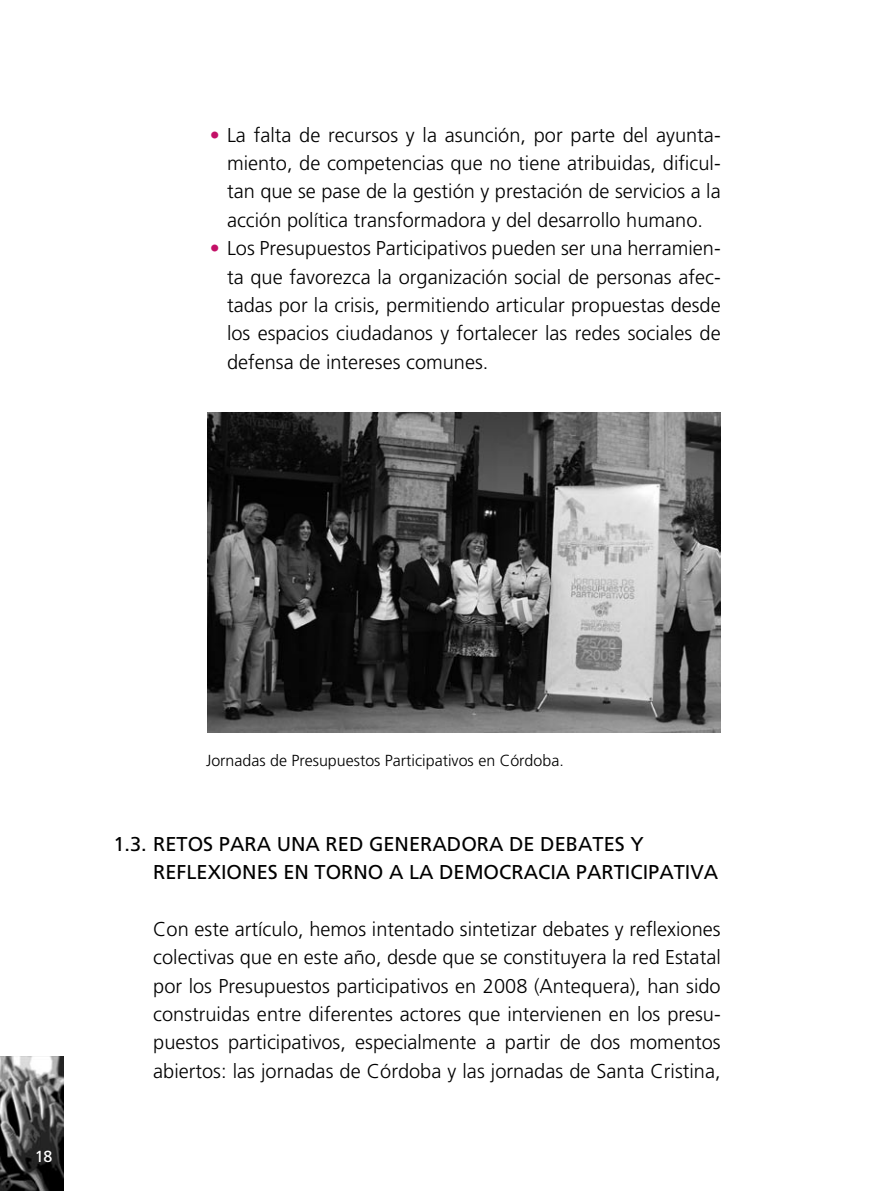
<style>
.page{position:relative;width:891px;height:1191px;background:#fff}
.page>*{position:absolute;margin:0;border:0;box-sizing:border-box;transform-origin:0 0}
.PÁRRAFO_NUMERADO{font:300 20px/28.4px "Frutiger";color:#000;text-align:justify}
._1_1{font:20px/28.4px "Frutiger";color:#000}
.t1{font:300 16px "Frutiger";color:#000}
.t2{font:16px "Frutiger";color:#fff}
.s1{color:#c31067}
</style>
<div class="page">
<img style="left:0;top:1056px;width:64px;height:135px">
<img style="left:207px;top:412px;width:513px;height:320px">
<p class="PÁRRAFO_NUMERADO" style="left:227px;top:121px;width:495px;text-indent:-17px"><span class="s1">•</span> La falta de recursos y la asunción, por parte del ayunta&shy;miento, de competencias que no tiene atribuidas, dificul&shy;tan que se pase de la gestión y prestación de servicios a la acción política transformadora y del desarrollo humano.</p>
<p class="PÁRRAFO_NUMERADO" style="left:227px;top:234px;width:495px;text-indent:-17px"><span class="s1">•</span> Los Presupuestos Participativos pueden ser una herramien&shy;ta que favorezca la organización social de personas afec&shy;tadas por la crisis, permitiendo articular propuestas desde los espacios ciudadanos y fortalecer las redes sociales de defensa de intereses comunes.</p>
<p class="t2" style="left:35px;top:1146px;width:19px">18</p>
<p class="t1" style="left:206px;top:751px;width:359px">Jornadas de Presupuestos Participativos en Córdoba.</p>
<p class="_1_1" style="left:153px;top:829px;width:566px;text-indent:-40px">1.3. RETOS PARA UNA RED GENERADORA DE DEBATES Y<br>REFLEXIONES EN TORNO A LA DEMOCRACIA PARTICIPATIVA</p>
<p class="PÁRRAFO_NUMERADO" style="left:153px;top:914px;width:568px">Con este artículo, hemos intentado sintetizar debates y reflexiones colectivas que en este año, desde que se constituyera la red Estatal por los Presupuestos participativos en 2008 (Antequera), han sido construidas entre diferentes actores que intervienen en los presu&shy;puestos participativos, especialmente a partir de dos momentos abiertos: las jornadas de Córdoba y las jornadas de Santa Cristina,</p>
</div>
